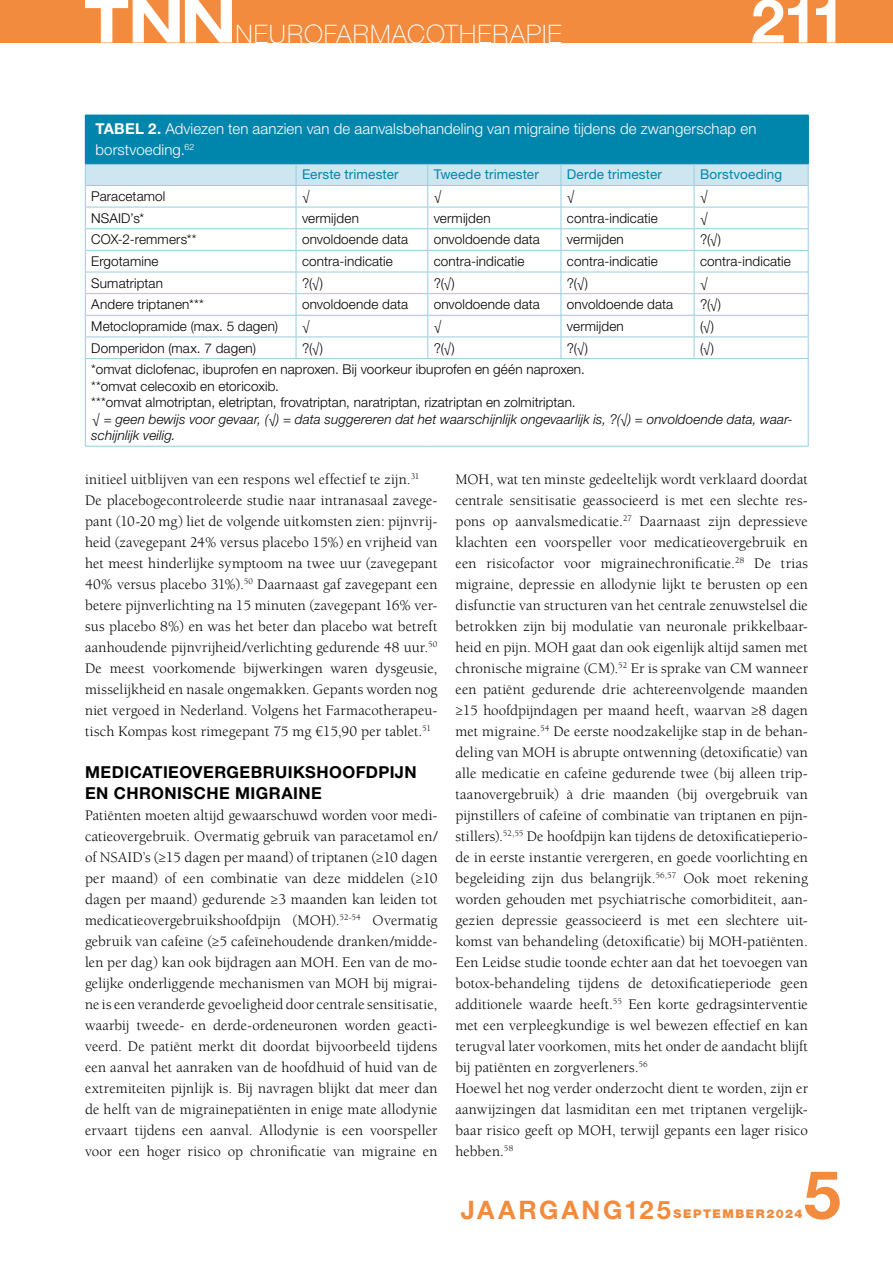
<style>
.page{position:relative;width:893px;height:1263px;background:#fff}
.page>*{position:absolute;margin:0;border:0;box-sizing:border-box;transform-origin:0 0}
.t1{font:700 66.9px "Helvetica Neue LT Std";color:#f28b3e}
.t2{font:700 60.75px "Helvetica Neue LT Std";color:#fff}
.t3{font:100 25.5px "Helvetica Neue LT Std";letter-spacing:.04em;color:#fff}
.t4{font:700 16.5px/21px "Helvetica Neue LT Std";letter-spacing:.025em;color:#000}
.t5{font:15px/21px "Berkeley Std";letter-spacing:.005em;color:#000}
.t6{font:300 15px/21px "Helvetica Neue LT Std";letter-spacing:.005em;color:#fff}
.t7{font:300 13.5px/16.5px "Helvetica Neue LT Std";letter-spacing:.01em;color:#000}
.t8{font:italic 300 13.5px/16.5px "Helvetica Neue LT Std";letter-spacing:.01em;color:#000}
.t9{font:13.5px "Helvetica Neue LT Std";letter-spacing:.01em;color:#0086ad}
.t10{font:900 12px "Helvetica Neue LT Std";letter-spacing:.13em;color:#f28b3e}
.s1{font-weight:700}
.s2{font-weight:700;font-size:25.5px}
</style>
<div class="page">
<div style="left:0;top:0;width:893px;height:43px;background:#f28b3e"></div>
<svg style="left:85px;top:0;width:147px;height:43px"></svg>
<div style="left:85px;top:115px;width:723px;height:49px;background:#0086ad"></div>
<hr style="left:85px;top:358px;width:211px;height:1px;background:#99cddf">
<hr style="left:85px;top:359px;width:1px;height:87px;background:#99cddf">
<hr style="left:296px;top:358px;width:132px;height:1px;background:#99cddf">
<hr style="left:428px;top:358px;width:133px;height:1px;background:#99cddf">
<hr style="left:561px;top:358px;width:133px;height:1px;background:#99cddf">
<hr style="left:694px;top:358px;width:114px;height:1px;background:#99cddf">
<hr style="left:808px;top:359px;width:1px;height:87px;background:#99cddf">
<hr style="left:85px;top:446px;width:211px;height:1px;background:#99cddf">
<hr style="left:296px;top:446px;width:132px;height:1px;background:#99cddf">
<hr style="left:428px;top:446px;width:133px;height:1px;background:#99cddf">
<hr style="left:561px;top:446px;width:133px;height:1px;background:#99cddf">
<hr style="left:694px;top:446px;width:114px;height:1px;background:#99cddf">
<hr style="left:807px;top:115px;width:2px;height:49px;background:#0086ad">
<svg style="left:85px;top:164px;width:724px;height:194px"></svg>
<hr style="left:85px;top:185px;width:211px;height:1px;background:#99cddf">
<hr style="left:296px;top:185px;width:132px;height:1px;background:#99cddf">
<hr style="left:428px;top:185px;width:133px;height:1px;background:#99cddf">
<hr style="left:561px;top:185px;width:133px;height:1px;background:#99cddf">
<hr style="left:694px;top:185px;width:114px;height:1px;background:#99cddf">
<h3 class="t3" style="left:235px;top:19px;width:328px">NEUROFARMACOTHERAPIE</h3>
<h2 class="t2" style="left:751px;top:-17px;width:96px">211</h2>
<p class="t6" style="left:96px;top:118px;width:662px"><span class="s1">TABEL 2.</span> Adviezen ten aanzien van de aanvalsbehandeling van migraine tijdens de zwangerschap en borstvoeding.<sup>62</sup></p>
<p class="t9" style="left:302px;top:167px;width:98px">Eerste trimester</p>
<p class="t9" style="left:434px;top:167px;width:107px">Tweede trimester</p>
<p class="t9" style="left:567px;top:167px;width:97px">Derde trimester</p>
<p class="t9" style="left:700px;top:167px;width:84px">Borstvoeding</p>
<p class="t7" style="left:91px;top:188px;width:76px">Paracetamol</p>
<p class="t7" style="left:302px;top:188px;width:9px">√</p>
<p class="t7" style="left:434px;top:188px;width:9px">√</p>
<p class="t7" style="left:567px;top:188px;width:9px">√</p>
<p class="t7" style="left:700px;top:188px;width:9px">√</p>
<p class="t7" style="left:91px;top:209px;width:55px">NSAID’s*</p>
<p class="t7" style="left:302px;top:209px;width:58px">vermijden</p>
<p class="t7" style="left:434px;top:209px;width:58px">vermijden</p>
<p class="t7" style="left:567px;top:209px;width:92px">contra-indicatie</p>
<p class="t7" style="left:700px;top:209px;width:9px">√</p>
<p class="t7" style="left:91px;top:231px;width:107px">COX-2-remmers**</p>
<p class="t7" style="left:302px;top:231px;width:108px">onvoldoende data</p>
<p class="t7" style="left:434px;top:231px;width:108px">onvoldoende data</p>
<p class="t7" style="left:567px;top:231px;width:58px">vermijden</p>
<p class="t7" style="left:700px;top:231px;width:23px">?(√)</p>
<p class="t7" style="left:91px;top:253px;width:69px">Ergotamine</p>
<p class="t7" style="left:302px;top:253px;width:92px">contra-indicatie</p>
<p class="t7" style="left:434px;top:253px;width:92px">contra-indicatie</p>
<p class="t7" style="left:567px;top:253px;width:92px">contra-indicatie</p>
<p class="t7" style="left:700px;top:253px;width:92px">contra-indicatie</p>
<p class="t7" style="left:91px;top:274px;width:73px">Sumatriptan</p>
<p class="t7" style="left:302px;top:274px;width:23px">?(√)</p>
<p class="t7" style="left:434px;top:274px;width:23px">?(√)</p>
<p class="t7" style="left:567px;top:274px;width:23px">?(√)</p>
<p class="t7" style="left:700px;top:274px;width:9px">√</p>
<p class="t7" style="left:91px;top:296px;width:114px">Andere triptanen***</p>
<p class="t7" style="left:302px;top:296px;width:108px">onvoldoende data</p>
<p class="t7" style="left:434px;top:296px;width:108px">onvoldoende data</p>
<p class="t7" style="left:567px;top:296px;width:108px">onvoldoende data</p>
<p class="t7" style="left:700px;top:296px;width:23px">?(√)</p>
<p class="t7" style="left:91px;top:318px;width:188px">Metoclopramide (max. 5 dagen)</p>
<p class="t7" style="left:302px;top:318px;width:9px">√</p>
<p class="t7" style="left:434px;top:318px;width:9px">√</p>
<p class="t7" style="left:567px;top:318px;width:58px">vermijden</p>
<p class="t7" style="left:700px;top:318px;width:16px">(√)</p>
<p class="t7" style="left:91px;top:339px;width:166px">Domperidon (max. 7 dagen)</p>
<p class="t7" style="left:302px;top:339px;width:23px">?(√)</p>
<p class="t7" style="left:434px;top:339px;width:23px">?(√)</p>
<p class="t7" style="left:567px;top:339px;width:23px">?(√)</p>
<p class="t7" style="left:700px;top:339px;width:16px">(√)</p>
<p class="t7" style="left:91px;top:361px;width:495px">*omvat diclofenac, ibuprofen en naproxen. Bij voorkeur ibuprofen en géén naproxen. **omvat celecoxib en etoricoxib.<br>***omvat almotriptan, eletriptan, frovatriptan, naratriptan, rizatriptan en zolmitriptan.</p>
<p class="t8" style="left:91px;top:410px;width:703px">√ = geen bewijs voor gevaar, (√) = data suggereren dat het waarschijnlijk ongevaarlijk is, ?(√) = onvoldoende data, waar&shy;schijnlijk veilig.</p>
<p class="t5" style="left:85px;top:469px;width:354px">initieel uitblijven van een respons wel effectief te zijn.<sup>31<br></sup>De placebogecontroleerde studie naar intranasaal zavege&shy;pant (10-20 mg) liet de volgende uitkomsten zien: pijnvrij&shy;heid (zavegepant 24% versus placebo 15%) en vrijheid van het meest hinderlijke symptoom na twee uur (zavegepant 40% versus placebo 31%).<sup>50</sup> Daarnaast gaf zavegepant een betere pijnverlichting na 15 minuten (zavegepant 16% ver&shy;sus placebo 8%) en was het beter dan placebo wat betreft aanhoudende pijnvrijheid/verlichting gedurende 48 uur.<sup>50<br></sup>De meest voorkomende bijwerkingen waren dysgeusie, misselijkheid en nasale ongemakken. Gepants worden nog niet vergoed in Nederland. Volgens het Farmacotherapeu&shy;tisch Kompas kost rimegepant 75 mg €15,90 per tablet.<sup>51</sup></p>
<p class="t4" style="left:85px;top:761px;width:333px">MEDICATIEOVERGEBRUIKSHOOFDPIJN<br>EN CHRONISCHE MIGRAINE</p>
<p class="t5" style="left:85px;top:805px;width:354px;text-align:justify">Patiënten moeten altijd gewaarschuwd worden voor medi&shy;catieovergebruik. Overmatig gebruik van paracetamol en/ of NSAID’s (≥15 dagen per maand) of triptanen (≥10 dagen per maand) of een combinatie van deze middelen (≥10 dagen per maand) gedurende ≥3 maanden kan leiden tot medicatieovergebruikshoofdpijn (MOH).<sup>52-54</sup> Overmatig gebruik van cafeïne (≥5 cafeïnehoudende dranken/midde&shy;len per dag) kan ook bijdragen aan MOH. Een van de mo&shy;gelijke onderliggende mechanismen van MOH bij migrai&shy;ne is een veranderde gevoeligheid door centrale sensitisatie, waarbij tweede- en derde-ordeneuronen worden geacti&shy;veerd. De patiënt merkt dit doordat bijvoorbeeld tijdens een aanval het aanraken van de hoofdhuid of huid van de extremiteiten pijnlijk is. Bij navragen blijkt dat meer dan de helft van de migrainepatiënten in enige mate allodynie ervaart tijdens een aanval. Allodynie is een voorspeller voor een hoger risico op chronificatie van migraine en</p>
<p class="t5" style="left:455px;top:469px;width:354px">MOH, wat ten minste gedeeltelijk wordt verklaard doordat centrale sensitisatie geassocieerd is met een slechte res&shy;pons op aanvalsmedicatie.<sup>27</sup> Daarnaast zijn depressieve klachten een voorspeller voor medicatieovergebruik en een risicofactor voor migrainechronificatie.<sup>28</sup> De trias migraine, depressie en allodynie lijkt te berusten op een disfunctie van structuren van het centrale zenuwstelsel die betrokken zijn bij modulatie van neuronale prikkelbaar&shy;heid en pijn. MOH gaat dan ook eigenlijk altijd samen met chronische migraine (CM).<sup>52</sup> Er is sprake van CM wanneer een patiënt gedurende drie achtereenvolgende maanden ≥15 hoofdpijndagen per maand heeft, waarvan ≥8 dagen met migraine.<sup>54</sup> De eerste noodzakelijke stap in de behan&shy;deling van MOH is abrupte ontwenning (detoxificatie) van alle medicatie en cafeïne gedurende twee (bij alleen trip&shy;taanovergebruik) à drie maanden (bij overgebruik van pijnstillers of cafeïne of combinatie van triptanen en pijn&shy;stillers).<sup>52,55</sup> De hoofdpijn kan tijdens de detoxificatieperio&shy;de in eerste instantie verergeren, en goede voorlichting en begeleiding zijn dus belangrijk.<sup>56,57</sup> Ook moet rekening worden gehouden met psychiatrische comorbiditeit, aan&shy;gezien depressie geassocieerd is met een slechtere uit&shy;komst van behandeling (detoxificatie) bij MOH-patiënten.<br>Een Leidse studie toonde echter aan dat het toevoegen van botox-behandeling tijdens de detoxificatieperiode geen additionele waarde heeft.<sup>55</sup> Een korte gedragsinterventie met een verpleegkundige is wel bewezen effectief en kan terugval later voorkomen, mits het onder de aandacht blijft bij patiënten en zorgverleners.<sup>56<br></sup>Hoewel het nog verder onderzocht dient te worden, zijn er aanwijzingen dat lasmiditan een met triptanen vergelijk&shy;baar risico geeft op MOH, terwijl gepants een lager risico hebben.<sup>58</sup></p>
<h1 class="t1" style="left:804px;top:1153px;width:39px">5</h1>
<p class="t10" style="left:461px;top:1206px;width:343px"><span class="s2">JAARGANG125</span>SEPTEMBER2024</p>
</div>
